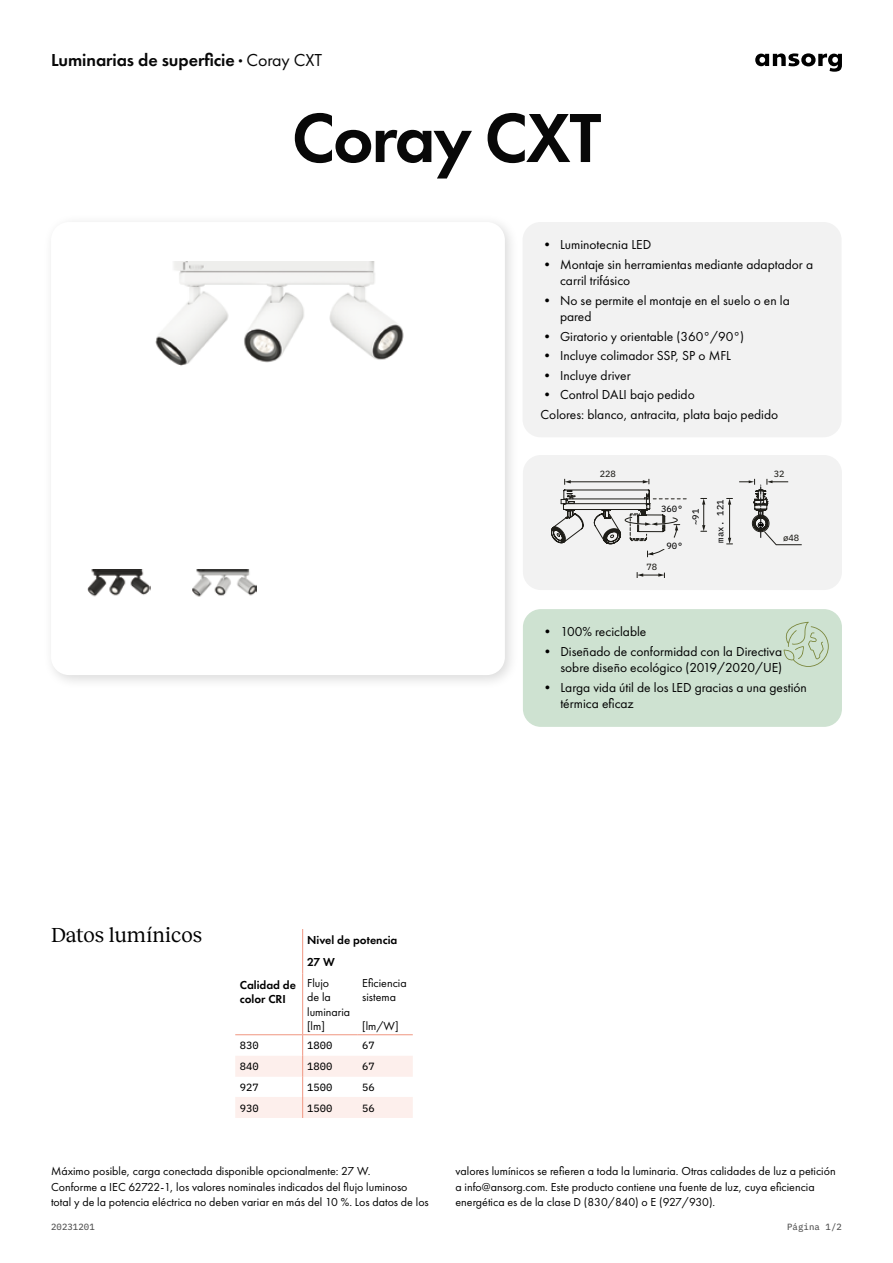
<style>
.page{position:relative;width:893px;height:1263px;background:#fff}
.page>*{position:absolute;margin:0;border:0;box-sizing:border-box;transform-origin:0 0}
.t1{font:600 72px "Futura PT";letter-spacing:-.03em;color:#080808}
.t2{font:21px "Reckless";color:#000}
.t3{font:600 18px "Futura PT";letter-spacing:-.005em;color:#080808}
.t4{font:13.5px/16.5px "Futura PT";color:#000}
.t5{font:12px/15.8px "Futura PT";color:#000}
.t6{font:600 12px/22.2px "Futura PT";color:#000}
.t7{font:10.5px "IBM Plex Mono Text";color:#000}
.t8{font:9px "IBM Plex Mono Text";letter-spacing:.01em;color:#4d4d4d}
.t9{font:9px "IBM Plex Mono Text";color:#000}
.t10{font:9px "IBM Plex Mono Text";color:#201f1a}
.s1{font-weight:400}
</style>
<div class="page">
<svg style="left:755px;top:53px;width:87px;height:19px"></svg>
<div style="left:42px;top:214px;width:477px;height:476px;background:#000;opacity:.15"></div>
<div style="left:51px;top:222px;width:454px;height:453px;background:#fff;border-radius:18px"></div>
<img style="left:155px;top:261px;width:249px;height:105px">
<img style="left:87px;top:570px;width:64px;height:27px">
<img style="left:193px;top:570px;width:63px;height:27px">
<svg style="left:302px;top:929px;width:1px;height:44px"></svg>
<hr style="left:302px;top:973px;width:1px;height:61px;background:#f09681">
<svg style="left:235px;top:1035px;width:178px;height:83px"></svg>
<hr style="left:235px;top:1034px;width:68px;height:1px;background:#f09681">
<hr style="left:303px;top:1034px;width:55px;height:1px;background:#f09681">
<hr style="left:358px;top:1034px;width:55px;height:1px;background:#f09681">
<div style="left:523px;top:609px;width:319px;height:118px;background:#cee2d1;border-radius:18px"></div>
<svg style="left:784px;top:622px;width:45px;height:45px"></svg>
<div style="left:523px;top:455px;width:319px;height:135px;background:#f2f2f2;border-radius:18px"></div>
<svg style="left:637px;top:572px;width:28px;height:5px"></svg>
<svg style="left:551px;top:479px;width:251px;height:78px"></svg>
<div style="left:523px;top:222px;width:319px;height:215px;background:#f2f2f2;border-radius:18px"></div>
<h3 class="t3" style="left:51px;top:49px;width:273px">Luminarias de superficie · <span class="s1">Coray CXT</span></h3>
<h1 class="t1" style="left:292px;top:93px;width:311px">Coray CXT</h1>
<p class="t4" style="left:541px;top:236px;width:112px">• Luminotecnia LED</p>
<p class="t4" style="left:560px;top:256px;width:255px;text-indent:-19px">• Montaje sin herramientas mediante adaptador a carril trifásico</p>
<p class="t4" style="left:560px;top:292px;width:231px;text-indent:-19px">• No se permite el montaje en el suelo o en la pared</p>
<p class="t4" style="left:541px;top:328px;width:205px">• Giratorio y orientable (360°/90°)</p>
<p class="t4" style="left:541px;top:347px;width:192px">• Incluye colimador SSP, SP o MFL</p>
<p class="t4" style="left:541px;top:367px;width:92px">• Incluye driver</p>
<p class="t4" style="left:541px;top:385px;width:239px;line-height:19.5px">• Control DALI bajo pedido<br>Colores: blanco, antracita, plata bajo pedido</p>
<p class="t10" style="left:600px;top:467px;width:18px">228</p>
<p class="t10" style="left:774px;top:467px;width:12px">32</p>
<p class="t9" style="left:661px;top:502px;width:23px">360°</p>
<p class="t10" style="left:783px;top:531px;width:18px">ø48</p>
<p class="t9" style="left:713px;top:543px;width:45px;rotate:-90deg">max. 121</p>
<p class="t9" style="left:689px;top:525px;width:18px;rotate:-90deg">~91</p>
<p class="t9" style="left:666px;top:539px;width:18px">90°</p>
<p class="t10" style="left:646px;top:560px;width:12px">78</p>
<h2 class="t2" style="left:51px;top:920px;width:153px">Datos lumínicos</h2>
<p class="t6" style="left:307px;top:929px;width:92px">Nivel de potencia<br>27 W</p>
<p class="t6" style="left:240px;top:977px;width:58px;line-height:14.4px">Calidad de color CRI</p>
<p class="t5" style="left:307px;top:976px;width:45px;line-height:14.4px">Flujo<br>de la luminaria [lm]</p>
<p class="t5" style="left:362px;top:976px;width:46px;line-height:14.4px">Eficiencia sistema</p>
<p class="t5" style="left:362px;top:1018px;width:38px">[lm/W]</p>
<p class="t7" style="left:240px;top:1037px;width:20px">830</p>
<p class="t7" style="left:307px;top:1037px;width:27px">1800</p>
<p class="t7" style="left:362px;top:1037px;width:14px">67</p>
<p class="t7" style="left:240px;top:1058px;width:20px">840</p>
<p class="t7" style="left:307px;top:1058px;width:27px">1800</p>
<p class="t7" style="left:362px;top:1058px;width:14px">67</p>
<p class="t7" style="left:240px;top:1079px;width:20px">927</p>
<p class="t7" style="left:307px;top:1079px;width:27px">1500</p>
<p class="t7" style="left:362px;top:1079px;width:14px">56</p>
<p class="t7" style="left:240px;top:1100px;width:20px">930</p>
<p class="t7" style="left:307px;top:1100px;width:27px">1500</p>
<p class="t7" style="left:362px;top:1100px;width:14px">56</p>
<p class="t4" style="left:541px;top:623px;width:107px">• 100% reciclable</p>
<p class="t4" style="left:541px;top:643px;width:243px;text-align:right">• Diseñado de conformidad con la Directiva sobre diseño ecológico (2019/2020/UE)</p>
<p class="t4" style="left:560px;top:679px;width:248px;text-indent:-19px">• Larga vida útil de los LED gracias a una gestión térmica eficaz</p>
<p class="t5" style="left:51px;top:1163px;width:379px">Máximo posible, carga conectada disponible opcionalmente: 27 W.<br>Conforme a IEC 62722-1, los valores nominales indicados del flujo luminoso total y de la potencia eléctrica no deben variar en más del 10 %. Los datos de los</p>
<p class="t5" style="left:455px;top:1163px;width:382px">valores lumínicos se refieren a toda la luminaria. Otras calidades de luz a petición a info@ansorg.com. Este producto contiene una fuente de luz, cuya eficiencia energética es de la clase D (830/840) o E (927/930).</p>
<p class="t8" style="left:51px;top:1220px;width:45px">20231201</p>
<p class="t8" style="left:787px;top:1220px;width:56px">Página 1/2</p>
<p class="t8" style="left:793px;top:1220px;width:51px">Página 16</p>
</div>
